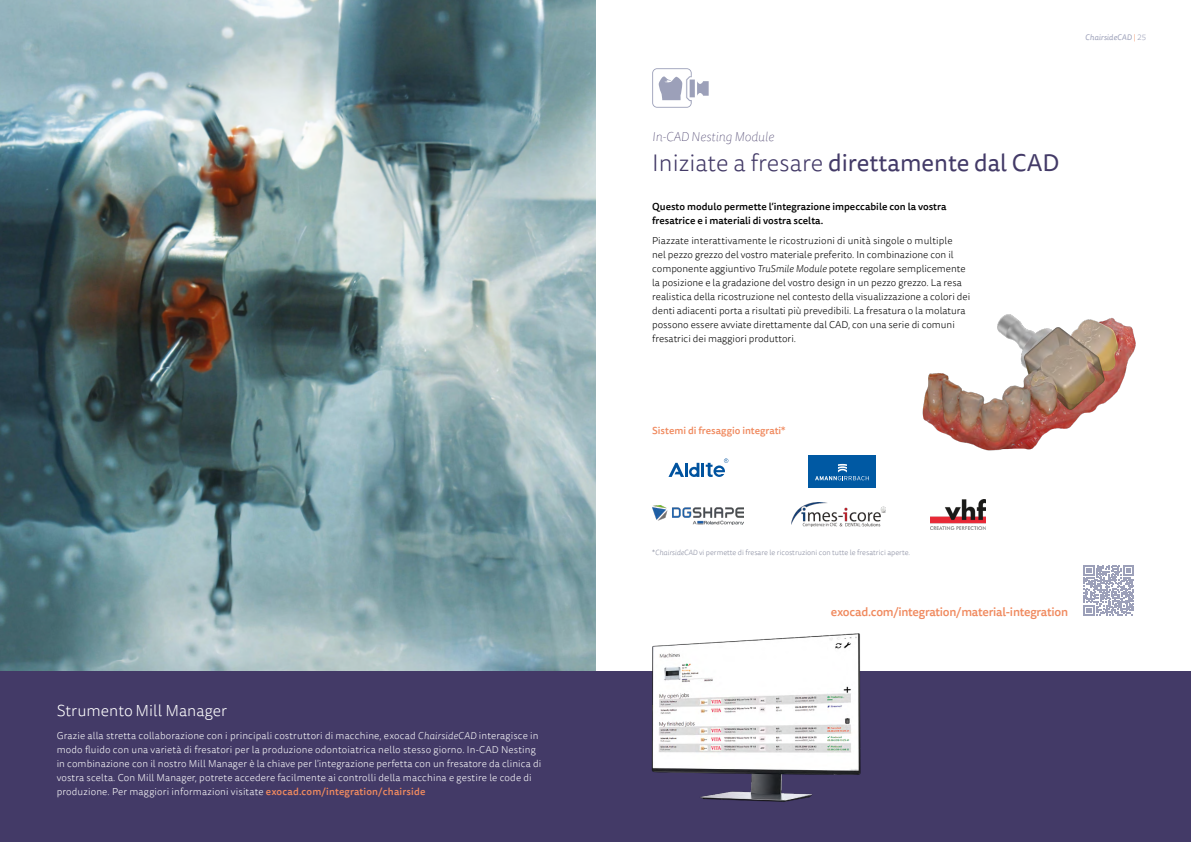
<style>
.page{position:relative;width:1191px;height:842px;background:#fff}
.page>*{position:absolute;margin:0;border:0;box-sizing:border-box;transform-origin:0 0}
.Headline_2021{font:24px "Tisa Sans Pro";color:#433a67}
.Subheadline_16_19_20{font:300 16px "Tisa Sans Pro";color:#fff}
.Dachzeile_2021{font:italic 100 13px "Tisa Sans Pro";color:#433a67}
.Quote_italic_9_13{font:500 12px "Tisa Sans Pro";letter-spacing:-.02em;color:#f08a5f}
.Copytext_de{font:300 10px/14px "Tisa Sans Pro";color:#000}
.Copytext_neg{font:300 10px/14px "Tisa Sans Pro";letter-spacing:.015em;color:#fff}
.Copytext_medium{font:500 10px/14px "Tisa Sans Pro";color:#000}
.Copytext_de-2{font:500 10px "Tisa Sans Pro";color:#f08a5f}
.t1{font:italic 8px "Tisa Sans Pro";color:#9ca0b9}
.Copytext{font:300 7.5px "Tisa Sans Pro";color:#868a9e}
.s1{font-style:italic}
.s2{font-weight:500;color:#f08a5f}
.s3{font-weight:300;font-style:normal;color:#f08a5f}
.s4{font-weight:300;font-style:normal}
.s5{font-weight:300}
</style>
<div class="page">
<img style="left:0;top:0;width:595px;height:671px">
<div style="left:0;top:671px;width:1191px;height:171px;background:#433a67"></div>
<svg style="left:1083px;top:565px;width:50px;height:50px"></svg>
<svg style="left:668px;top:458px;width:60px;height:19px"></svg>
<div style="left:808px;top:455px;width:67px;height:32px;background:#0059a3"></div>
<svg style="left:815px;top:464px;width:54px;height:16px"></svg>
<img style="left:791px;top:503px;width:94px;height:24px">
<img style="left:652px;top:505px;width:91px;height:19px">
<img style="left:930px;top:500px;width:55px;height:30px">
<img style="left:651px;top:633px;width:210px;height:169px">
<svg style="left:652px;top:68px;width:56px;height:40px"></svg>
<img style="left:922px;top:314px;width:214px;height:137px">
<p class="Subheadline_16_19_20" style="left:57px;top:700px;width:172px">Strumento Mill Manager</p>
<p class="Copytext_neg" style="left:57px;top:728px;width:486px">Grazie alla stretta collaborazione con i principali costruttori di macchine, exocad <span class="s1">ChairsideCAD</span> interagisce in modo fluido con una varietà di fresatori per la produzione odontoiatrica nello stesso giorno. In-CAD Nesting in combinazione con il nostro Mill Manager è la chiave per l'integrazione perfetta con un fresatore da clinica di vostra scelta. Con Mill Manager, potrete accedere facilmente ai controlli della macchina e gestire le code di produzione. Per maggiori informazioni visitate <span class="s2">exocad.com/integration/chairside</span></p>
<p class="t1" style="left:1085px;top:32px;width:62px">ChairsideCAD <span class="s3">|</span> <span class="s4">25</span></p>
<p class="Dachzeile_2021" style="left:652px;top:128px;width:123px">In-CAD Nesting Module</p>
<p class="Headline_2021" style="left:652px;top:146px;width:408px"><span class="s5">Iniziate a fresare</span> direttamente dal CAD</p>
<p class="Copytext_medium" style="left:652px;top:200px;width:296px">Questo modulo permette l’integrazione impeccabile con la vostra fresatrice e i materiali di vostra scelta.</p>
<p class="Copytext_de" style="left:652px;top:234px;width:319px">Piazzate interattivamente le ricostruzioni di unità singole o multiple<br>nel pezzo grezzo del vostro materiale preferito. In combinazione con il componente aggiuntivo <span class="s1">TruSmile Module</span> potete regolare semplicemente la posizione e la gradazione del vostro design in un pezzo grezzo. La resa realistica della ricostruzione nel contesto della visualizzazione a colori dei denti adiacenti porta a risultati più prevedibili. La fresatura o la molatura possono essere avviate direttamente dal CAD, con una serie di comuni fresatrici dei maggiori produttori.</p>
<p class="Copytext_de-2" style="left:652px;top:423px;width:135px">Sistemi di fresaggio integrati*</p>
<p class="Copytext" style="left:652px;top:548px;width:260px">*<span class="s1">ChairsideCAD</span> vi permette di fresare le ricostruzioni con tutte le fresatrici aperte.</p>
<p class="Quote_italic_9_13" style="left:831px;top:603px;width:239px">exocad.com/integration/material-integration</p>
</div>
